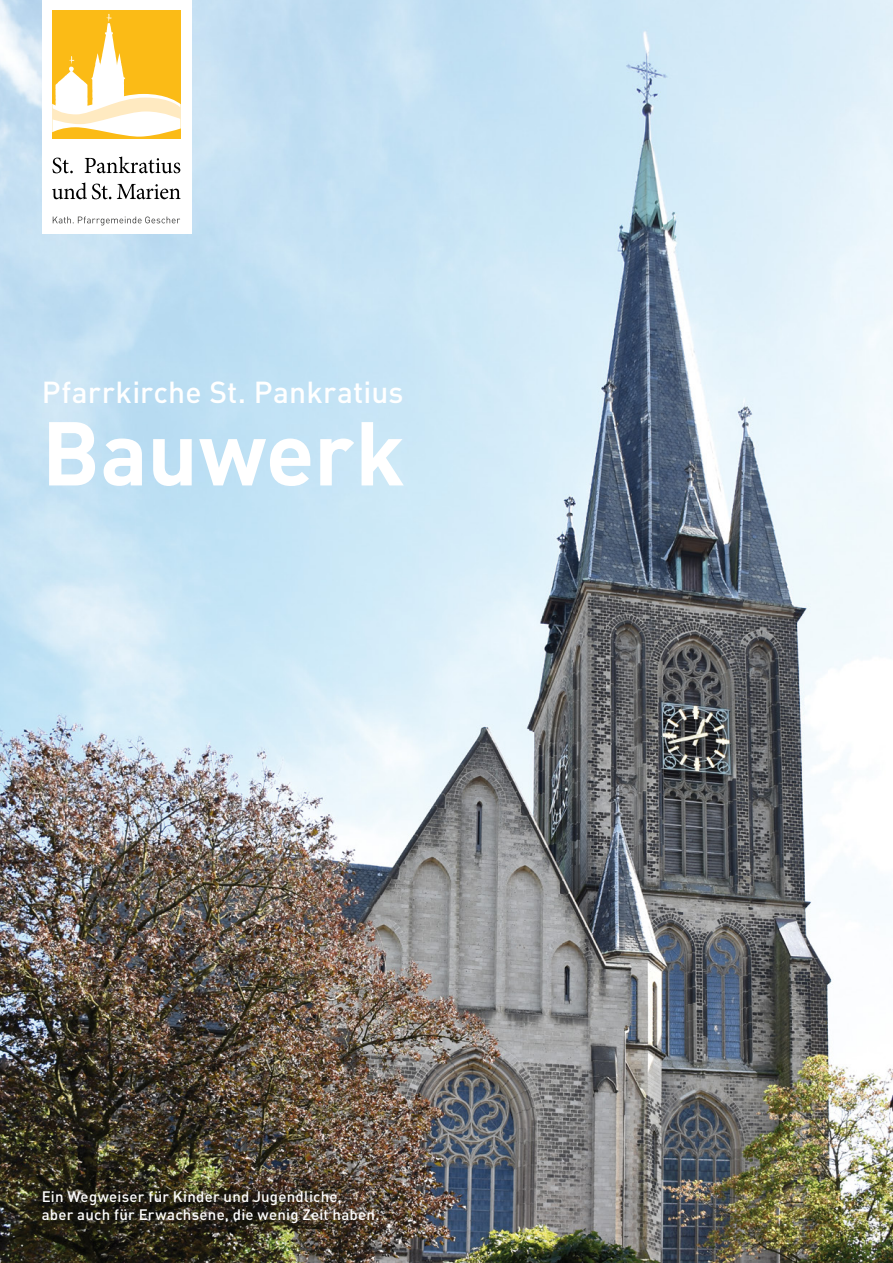
<style>
.page{position:relative;width:893px;height:1263px;background:#fff}
.page>*{position:absolute;margin:0;border:0;box-sizing:border-box;transform-origin:0 0}
.t1{font:700 88.95px "DIN Pro";letter-spacing:-.005em;color:#fff}
.t2{font:500 30px "DIN Pro";letter-spacing:.005em;color:#fff}
.t3{font:500 15px/18px "DIN Pro";letter-spacing:.015em;color:#fff}
</style>
<div class="page">
<img style="left:0;top:0;width:893px;height:1263px">
<div style="left:42px;top:0;width:149px;height:234px;background:#fff"></div>
<div style="left:52px;top:11px;width:129px;height:128px;background:#fbbb16"></div>
<svg style="left:52px;top:182px;width:129px;height:17px"></svg>
<svg style="left:52px;top:156px;width:128px;height:17px"></svg>
<svg style="left:53px;top:217px;width:127px;height:8px"></svg>
<svg style="left:52px;top:14px;width:129px;height:123px"></svg>
<img style="left:20px;top:1168px;width:377px;height:75px">
<h2 class="t2" style="left:42px;top:369px;width:363px">Pfarrkirche St. Pankratius</h2>
<h1 class="t1" style="left:42px;top:384px;width:365px">Bauwerk</h1>
<p class="t3" style="left:42px;top:1186px;width:339px">Ein Wegweiser für Kinder und Jugendliche,<br>aber auch für Erwachsene, die wenig Zeit haben.</p>
</div>
